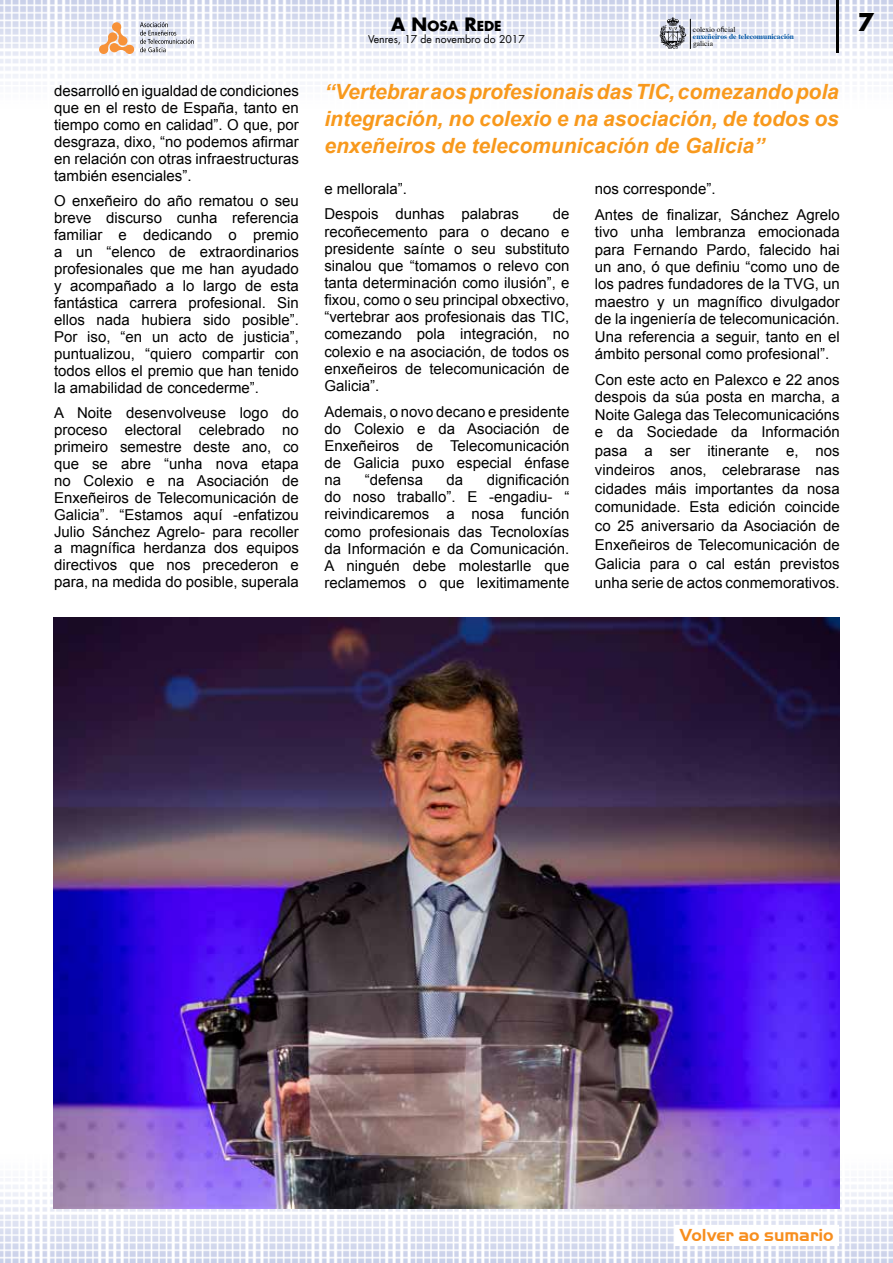
<style>
.page{position:relative;width:893px;height:1263px;background:#fff}
.page>*{position:absolute;margin:0;border:0;box-sizing:border-box;transform-origin:0 0}
.t1{font:700 24px "Futura LT";color:#000}
.t2{font:italic 700 21px/27px "Arial";color:#f8991d;text-align:justify}
.t3{font:700 18px "Handel Got D";color:#f78e1e}
.t4{font:15px/17px "Arial";color:#000;text-align:justify}
.t5{font:700 13.5px "Futura LT";color:#000}
.t6{font:10.5px "Futura LT";color:#000}
.t7{font:700 7.5px/7.1px "Times";color:#0054a4}
.t8{font:7.5px "Times";color:#000}
.s1{font-size:18px}
.s2{font-weight:400;color:#000}
.s3{font-family:"Myriad Pro";font-weight:400;color:#000}
</style>
<div class="page">
<img style="left:0;top:0;width:893px;height:78px">
<img style="left:0;top:1185px;width:893px;height:78px">
<svg style="left:99px;top:22px;width:95px;height:32px"></svg>
<hr style="left:690px;top:19px;width:1px;height:30px;background:#000">
<svg style="left:660px;top:17px;width:26px;height:32px"></svg>
<hr style="left:836px;top:0;width:3px;height:52px;background:#000">
<img style="left:53px;top:618px;width:787px;height:591px">
<div style="left:675px;top:1225px;width:163px;height:20px;background:#fff"></div>
<p class="t4" style="left:54px;top:83px;width:246px">desarrolló en igualdad de condiciones que en el resto de España, tanto en tiempo como en calidad”. O que, por desgraza, dixo, “no podemos afirmar en relación con otras infraestructuras también esenciales”.</p>
<p class="t4" style="left:54px;top:193px;width:246px">O enxeñeiro do año rematou o seu breve discurso cunha referencia familiar e dedicando o premio a un “elenco de extraordinarios profesionales que me han ayudado y acompañado a lo largo de esta fantástica carrera profesional. Sin ellos nada hubiera sido posible”.<br>Por iso, “en un acto de justicia”, puntualizou, “quiero compartir con todos ellos el premio que han tenido la amabilidad de concederme”.</p>
<p class="t4" style="left:54px;top:404px;width:246px">A Noite desenvolveuse logo do proceso electoral celebrado no primeiro semestre deste ano, co que se abre “unha nova etapa no Colexio e na Asociación de Enxeñeiros de Telecomunicación de Galicia”. “Estamos aquí -enfatizou Julio Sánchez Agrelo- para recoller a magnífica herdanza dos equipos directivos que nos precederon e para, na medida do posible, superala</p>
<p class="t5" style="left:391px;top:17px;width:112px"><span class="s1">A N</span>OSA <span class="s1">R</span>EDE</p>
<p class="t6" style="left:368px;top:33px;width:158px">Venres, 17 de novembro do 2017</p>
<p class="t7" style="left:693px;top:26px;width:103px"><span class="s2">colexio o</span><span class="s3">fi</span><span class="s2">cial<br></span>enxeñeiros de telecomunicación</p>
<p class="t8" style="left:693px;top:38px;width:22px">galicia</p>
<h2 class="t2" style="left:324px;top:79px;width:516px">“Vertebrar aos profesionais das TIC, comezando pola integración, no colexio e na asociación, de todos os enxeñeiros de telecomunicación de Galicia”</h2>
<p class="t4" style="left:324px;top:176px;width:196px;line-height:25.7px">e mellorala”.<br>Despois dunhas palabras</p>
<p class="t4" style="left:324px;top:206px;width:246px;text-indent:228px">de recoñecemento para o decano e presidente saínte o seu substituto sinalou que “tomamos o relevo con tanta determinación como ilusión”, e fixou, como o seu principal obxectivo, “vertebrar aos profesionais das TIC, comezando pola integración, no colexio e na asociación, de todos os enxeñeiros de telecomunicación de Galicia”.</p>
<p class="t4" style="left:324px;top:403px;width:246px">Ademais, o novo decano e presidente do Colexio e da Asociación de Enxeñeiros de Telecomunicación de Galicia puxo especial énfase na</p>
<p class="t4" style="left:324px;top:471px;width:246px;text-indent:162px">dignificación do noso traballo”. E -engadiu- “ reivindicaremos a nosa función como profesionais das Tecnoloxías da Información e da Comunicación.<br>A ninguén debe molestarlle que reclamemos o que lexitimamente</p>
<p class="t4" style="left:365px;top:471px;width:60px">“defensa</p>
<p class="t4" style="left:447px;top:471px;width:18px">da</p>
<p class="t4" style="left:595px;top:176px;width:246px;line-height:26px">nos corresponde”.<br>Antes de finalizar, Sánchez Agrelo</p>
<p class="t4" style="left:595px;top:223px;width:246px;line-height:17.4px">tivo unha lembranza emocionada para Fernando Pardo, falecido hai un ano, ó que definiu “como uno de los padres fundadores de la TVG, un maestro y un magnífico divulgador de la ingeniería de telecomunicación.<br>Una referencia a seguir, tanto en el ámbito personal como profesional”.</p>
<p class="t4" style="left:595px;top:371px;width:246px;line-height:17.4px">Con este acto en Palexco e 22 anos despois da súa posta en marcha, a Noite Galega das Telecomunicacións e da Sociedade da Información</p>
<p class="t4" style="left:595px;top:441px;width:246px;line-height:18.9px">pasa a ser itinerante e, nos vindeiros anos, celebrarase nas cidades máis importantes da nosa comunidade. Esta edición coincide co 25 aniversario da Asociación de Enxeñeiros de Telecomunicación de Galicia para o cal están previstos unha serie de actos conmemorativos.</p>
<h1 class="t1" style="left:858px;top:6px;width:18px">7</h1>
<p class="t3" style="left:680px;top:1225px;width:155px">Volver ao sumario</p>
</div>
